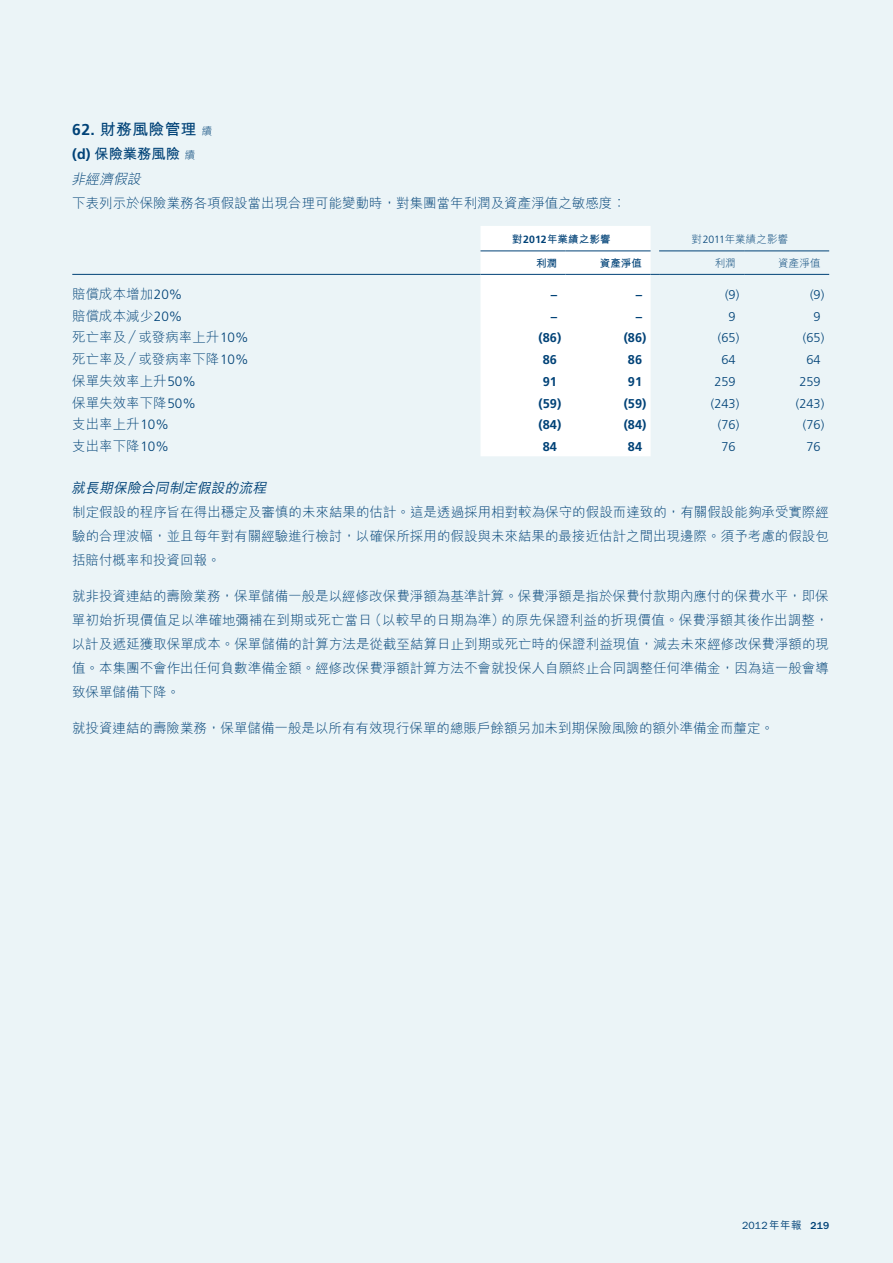
<style>
.page{position:relative;width:893px;height:1263px;background:#ebf4f7}
.page>*{position:absolute;margin:0;border:0;box-sizing:border-box;transform-origin:0 0}
.t1{font:700 15.75px "M Hei HK";letter-spacing:.025em;color:#004277}
.t2{font:700 14.25px "M Hei HK";color:#004277}
.t3{font:italic 500 13.95px "M Hei HK";color:#004277}
.t4{font:italic 300 13.95px "M Hei HK";color:#004277}
.t5{font:300 13.5px/24px "M Hei HK";color:#004277;text-align:justify}
.t6{font:300 12.75px "Frutiger LT Std";color:#004277}
.t7{font:700 12.75px "Frutiger LT Std";color:#004277}
.t8{font:700 10.5px "M Hei HK";letter-spacing:.01em;color:#004277}
.t9{font:300 10.5px "M Hei HK";letter-spacing:.01em;color:#004277}
.t10{font:10.5px "ITC Franklin Gothic Std";color:#004277}
.s1{font-family:"Frutiger LT Std"}
.s2{font-weight:300;font-size:10.5px}
.s3{font-family:"M Hei HK";font-weight:500}
.s4{font-weight:500}
</style>
<div class="page">
<hr style="left:72px;top:274px;width:408px;height:1px;background:#004277">
<div style="left:480px;top:226px;width:179px;height:230px;background:#fff"></div>
<hr style="left:659px;top:274px;width:85px;height:1px;background:#004277">
<hr style="left:744px;top:274px;width:85px;height:1px;background:#004277">
<hr style="left:480px;top:274px;width:86px;height:1px;background:#004277">
<hr style="left:566px;top:274px;width:85px;height:1px;background:#004277">
<hr style="left:480px;top:250px;width:86px;height:1px;background:#004277">
<hr style="left:566px;top:250px;width:85px;height:1px;background:#004277">
<hr style="left:659px;top:250px;width:85px;height:1px;background:#004277">
<hr style="left:744px;top:250px;width:85px;height:1px;background:#004277">
<p class="t1" style="left:72px;top:118px;width:141px"><span class="s1">62.</span> 財務風險管理<span class="s2">續</span></p>
<p class="t2" style="left:72px;top:144px;width:124px"><span class="s1">(d)</span> 保險業務風險<span class="s2">續</span></p>
<p class="t4" style="left:71px;top:169px;width:75px">非經濟假設</p>
<p class="t5" style="left:72px;top:190px;width:555px">下表列示於保險業務各項假設當出現合理可能變動時，對集團當年利潤及資產淨值之敏感度︰</p>
<p class="t8" style="left:512px;top:232px;width:100px">對<span class="s1">2012</span>年業績之影響</p>
<p class="t9" style="left:692px;top:232px;width:98px">對<span class="s1">2011</span>年業績之影響</p>
<p class="t8" style="left:536px;top:255px;width:22px">利潤</p>
<p class="t8" style="left:600px;top:255px;width:44px">資產淨值</p>
<p class="t9" style="left:715px;top:255px;width:22px">利潤</p>
<p class="t9" style="left:778px;top:255px;width:44px">資產淨值</p>
<p class="t5" style="left:72px;top:281px;width:112px">賠償成本增加<span class="s1">20%</span></p>
<p class="t7" style="left:551px;top:287px;width:8px">–</p>
<p class="t7" style="left:636px;top:287px;width:8px">–</p>
<p class="t6" style="left:725px;top:287px;width:16px">(9)</p>
<p class="t6" style="left:810px;top:287px;width:16px">(9)</p>
<p class="t5" style="left:72px;top:303px;width:112px">賠償成本減少<span class="s1">20%</span></p>
<p class="t7" style="left:551px;top:309px;width:8px">–</p>
<p class="t7" style="left:636px;top:309px;width:8px">–</p>
<p class="t6" style="left:729px;top:309px;width:9px">9</p>
<p class="t6" style="left:814px;top:309px;width:9px">9</p>
<p class="t5" style="left:72px;top:325px;width:178px">死亡率及／或發病率上升<span class="s1">10%</span></p>
<p class="t7" style="left:539px;top:330px;width:24px">(86)</p>
<p class="t7" style="left:624px;top:330px;width:24px">(86)</p>
<p class="t6" style="left:718px;top:331px;width:23px">(65)</p>
<p class="t6" style="left:803px;top:331px;width:23px">(65)</p>
<p class="t5" style="left:72px;top:346px;width:178px">死亡率及／或發病率下降<span class="s1">10%</span></p>
<p class="t7" style="left:543px;top:352px;width:16px">86</p>
<p class="t7" style="left:628px;top:352px;width:16px">86</p>
<p class="t6" style="left:721px;top:352px;width:16px">64</p>
<p class="t6" style="left:806px;top:352px;width:16px">64</p>
<p class="t5" style="left:72px;top:368px;width:125px">保單失效率上升<span class="s1">50%</span></p>
<p class="t7" style="left:543px;top:374px;width:16px">91</p>
<p class="t7" style="left:628px;top:374px;width:16px">91</p>
<p class="t6" style="left:714px;top:374px;width:23px">259</p>
<p class="t6" style="left:799px;top:374px;width:23px">259</p>
<p class="t5" style="left:72px;top:390px;width:125px">保單失效率下降<span class="s1">50%</span></p>
<p class="t7" style="left:539px;top:396px;width:24px">(59)</p>
<p class="t7" style="left:624px;top:396px;width:24px">(59)</p>
<p class="t6" style="left:711px;top:396px;width:30px">(243)</p>
<p class="t6" style="left:796px;top:396px;width:30px">(243)</p>
<p class="t5" style="left:72px;top:412px;width:98px">支出率上升<span class="s1">10%</span></p>
<p class="t7" style="left:539px;top:417px;width:24px">(84)</p>
<p class="t7" style="left:624px;top:417px;width:24px">(84)</p>
<p class="t6" style="left:718px;top:417px;width:23px">(76)</p>
<p class="t6" style="left:803px;top:417px;width:23px">(76)</p>
<p class="t5" style="left:72px;top:433px;width:98px">支出率下降<span class="s1">10%</span></p>
<p class="t7" style="left:543px;top:439px;width:16px">84</p>
<p class="t7" style="left:628px;top:439px;width:16px">84</p>
<p class="t6" style="left:721px;top:439px;width:16px">76</p>
<p class="t6" style="left:806px;top:439px;width:16px">76</p>
<p class="t3" style="left:71px;top:478px;width:201px">就長期保險合同制定假設的流程</p>
<p class="t5" style="left:72px;top:500px;width:758px">制定假設的程序旨在得出穩定及審慎的未來結果的估計。這是透過採用相對較為保守的假設而達致的，有關假設能夠承受實際經驗的合理波幅，並且每年對有關經驗進行檢討，以確保所採用的假設與未來結果的最接近估計之間出現邊際。須予考慮的假設包括賠付概率和投資回報。</p>
<p class="t5" style="left:72px;top:584px;width:759px">就非投資連結的壽險業務，保單儲備一般是以經修改保費淨額為基準計算。保費淨額是指於保費付款期內應付的保費水平，即保單初始折現價值足以準確地彌補在到期或死亡當日（以較早的日期為準）的原先保證利益的折現價值。保費淨額其後作出調整，以計及遞延獲取保單成本。保單儲備的計算方法是從截至結算日止到期或死亡時的保證利益現值，減去未來經修改保費淨額的現值。本集團不會作出任何負數準備金額。經修改保費淨額計算方法不會就投保人自願終止合同調整任何準備金，因為這一般會導致保單儲備下降。</p>
<p class="t5" style="left:72px;top:716px;width:703px">就投資連結的壽險業務，保單儲備一般是以所有有效現行保單的總賬戶餘額另加未到期保險風險的額外準備金而釐定。</p>
<p class="t10" style="left:742px;top:1219px;width:89px">2012<span class="s3">年年報</span> <span class="s4">219</span></p>
</div>
